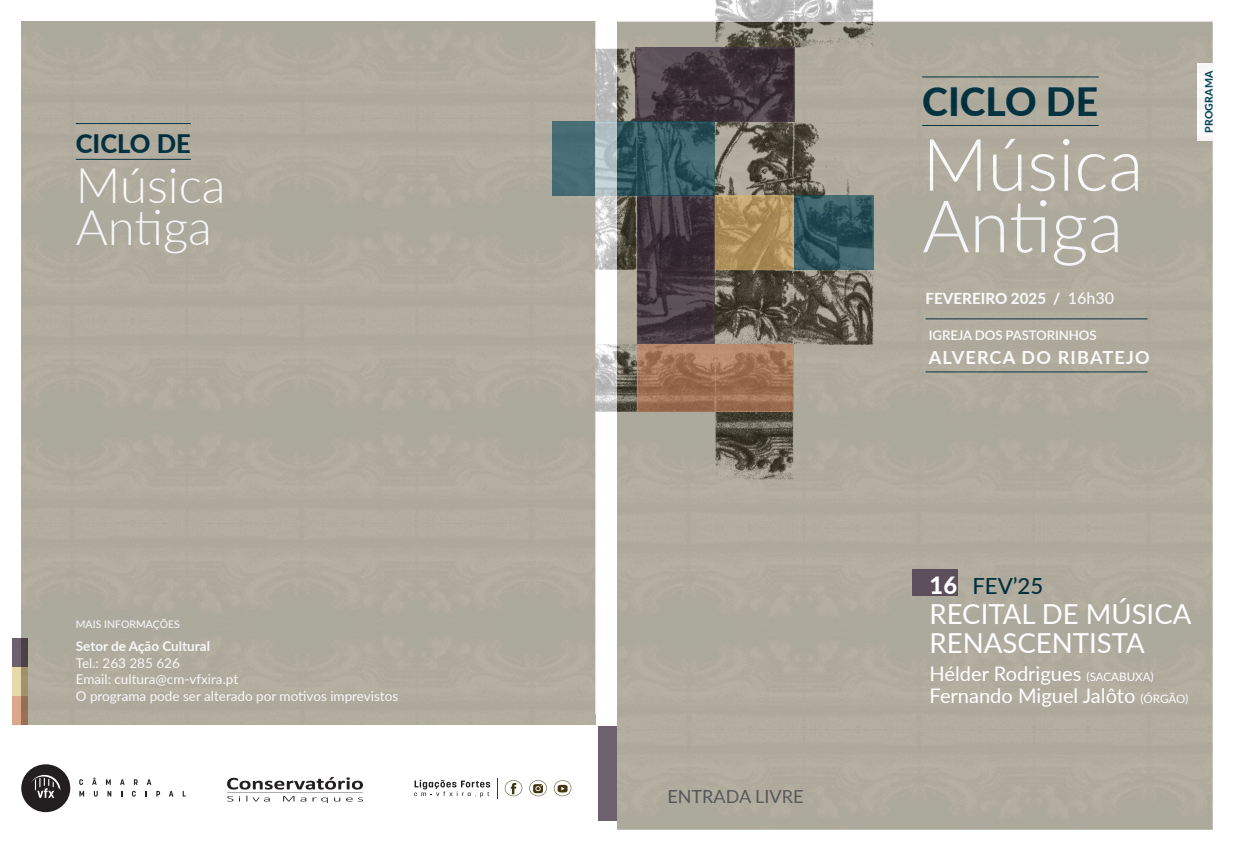
<style>
.page{position:relative;width:1234px;height:851px;background:#fff}
.page>*{position:absolute;margin:0;border:0;box-sizing:border-box;transform-origin:0 0}
.t1{font:300 72.45px "Lato";color:#fff}
.t2{font:300 49.05px "Lato";color:#fff}
.t3{font:800 39px "Lato";color:#002f3e}
.t4{font:27.6px "Lato";color:#fff}
.t5{font:800 25.5px "Lato";color:#002f3e}
.t6{font:500 22.2px "Lato";color:#002f3e}
.t7{font:20.1px "Lato";color:#fff}
.t8{font:700 18.15px "Lato";letter-spacing:.065em;color:#fff}
.t9{font:18px "Lato";color:#57585a}
.t10{font:800 15.15px "Lato";color:#fff}
.t11{font:13.5px "Lato";color:#fff}
.t12{font:700 13.5px "Lato";color:#fff}
.t13{font:600 13.2px "Lato";letter-spacing:-.01em;color:#fff}
.t14{font:500 10.5px "Lato";color:#fff}
.t15{font:800 10.5px "Lato";letter-spacing:.02em;color:#07475a}
.s1{font-weight:500;font-size:16.2px}
.s2{font-weight:800;font-size:23.7px;color:#fff}
.s3{font-size:11.55px}
</style>
<div class="page">
<div style="left:598px;top:726px;width:19px;height:94px;background:#6e616f"></div>
<img style="left:228px;top:777px;width:134px;height:25px">
<svg style="left:79px;top:779px;width:4px;height:5px"></svg>
<svg style="left:92px;top:777px;width:5px;height:7px"></svg>
<svg style="left:106px;top:779px;width:5px;height:5px"></svg>
<svg style="left:120px;top:779px;width:5px;height:5px"></svg>
<svg style="left:134px;top:779px;width:4px;height:5px"></svg>
<svg style="left:147px;top:779px;width:4px;height:5px"></svg>
<svg style="left:79px;top:790px;width:5px;height:6px"></svg>
<svg style="left:94px;top:790px;width:4px;height:6px"></svg>
<svg style="left:107px;top:790px;width:4px;height:6px"></svg>
<svg style="left:132px;top:790px;width:4px;height:6px"></svg>
<svg style="left:156px;top:790px;width:4px;height:6px"></svg>
<svg style="left:169px;top:790px;width:4px;height:6px"></svg>
<svg style="left:21px;top:764px;width:49px;height:48px"></svg>
<svg style="left:414px;top:779px;width:76px;height:18px"></svg>
<svg style="left:497px;top:778px;width:1px;height:20px"></svg>
<svg style="left:529px;top:780px;width:17px;height:16px"></svg>
<svg style="left:553px;top:780px;width:18px;height:16px"></svg>
<svg style="left:504px;top:780px;width:18px;height:16px"></svg>
<img style="left:617px;top:21px;width:595px;height:808px">
<div style="left:911px;top:569px;width:46px;height:27px;background:#5c4e5b"></div>
<div style="left:21px;top:21px;width:574px;height:703px;background:#afab9d"></div>
<svg style="left:595px;top:21px;width:22px;height:692px"></svg>
<svg style="left:715px;top:0;width:159px;height:21px"></svg>
<svg style="left:13px;top:637px;width:15px;height:29px"></svg>
<svg style="left:13px;top:666px;width:15px;height:29px"></svg>
<svg style="left:13px;top:695px;width:15px;height:29px"></svg>
<p class="t5" style="left:76px;top:124px;width:116px">CICLO DE</p>
<p class="t2" style="left:76px;top:151px;width:151px">Música</p>
<p class="t2" style="left:76px;top:193px;width:138px">Antiga</p>
<p class="t14" style="left:76px;top:616px;width:106px">MAIS INFORMAÇÕES</p>
<p class="t12" style="left:76px;top:636px;width:136px">Setor de Ação Cultural</p>
<p class="t11" style="left:76px;top:653px;width:106px">Tel.: 263 285 626</p>
<p class="t11" style="left:76px;top:669px;width:164px">Email: cultura@cm-vfxira.pt</p>
<p class="t11" style="left:76px;top:686px;width:324px">O programa pode ser alterado por motivos imprevistos</p>
<p class="t9" style="left:667px;top:783px;width:137px">ENTRADA LIVRE</p>
<p class="t3" style="left:922px;top:73px;width:177px">CICLO DE</p>
<p class="t1" style="left:922px;top:114px;width:223px">Música</p>
<p class="t1" style="left:922px;top:176px;width:202px">Antiga</p>
<p class="t10" style="left:925px;top:287px;width:190px">FEVEREIRO 2025 / <span class="s1">16h30</span></p>
<p class="t13" style="left:928px;top:325px;width:169px">IGREJA DOS PASTORINHOS</p>
<p class="t8" style="left:928px;top:344px;width:222px">ALVERCA DO RIBATEJO</p>
<p class="t15" style="left:1200px;top:133px;width:64px;rotate:-90deg">PROGRAMA</p>
<p class="t6" style="left:929px;top:570px;width:115px"><span class="s2">16</span> FEV’25</p>
<p class="t4" style="left:929px;top:594px;width:263px">RECITAL DE MÚSICA</p>
<p class="t4" style="left:929px;top:623px;width:217px">RENASCENTISTA</p>
<p class="t7" style="left:929px;top:659px;width:226px">Hélder Rodrigues <span class="s3">(SACABUXA)</span></p>
<p class="t7" style="left:929px;top:681px;width:260px">Fernando Miguel Jalôto <span class="s3">(ÓRGÃO)</span></p>
</div>
